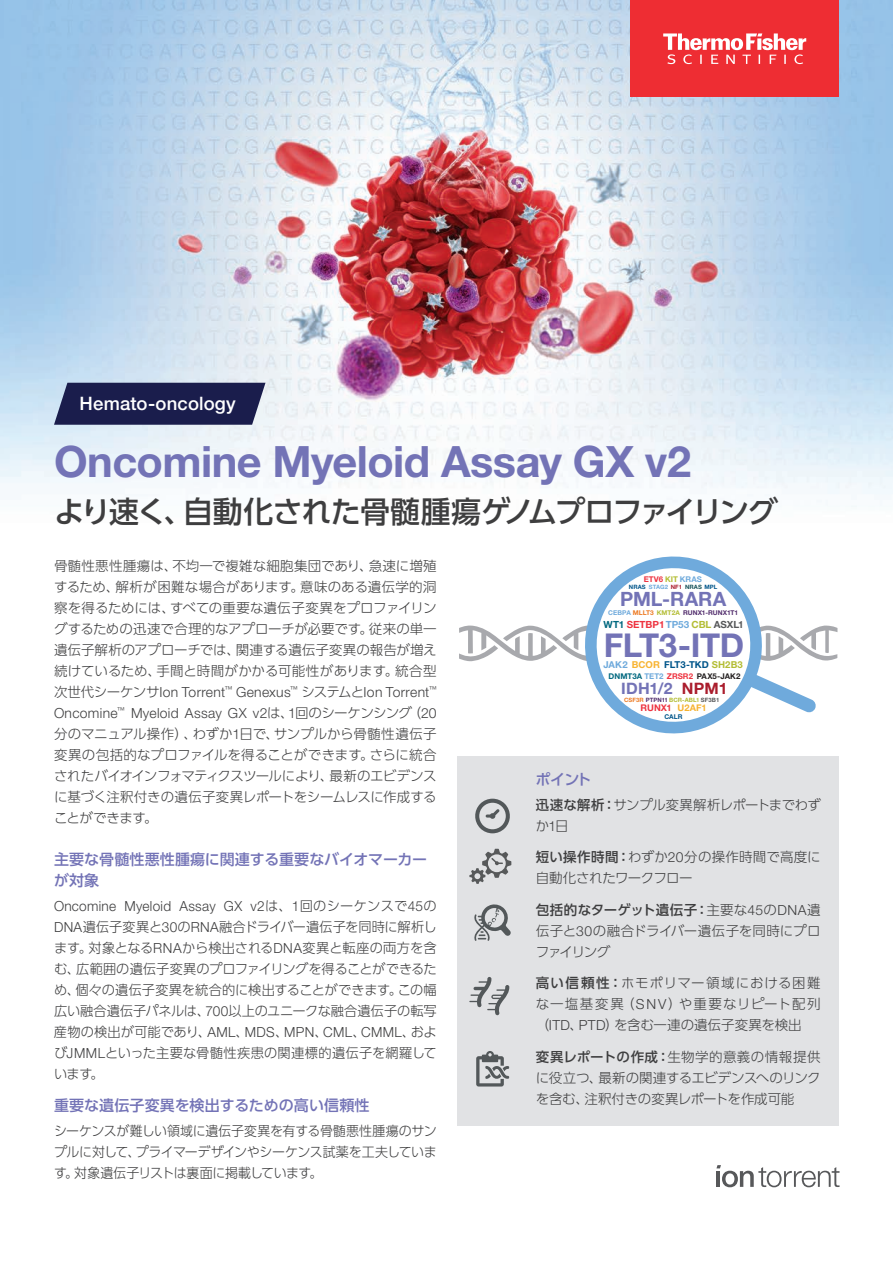
<style>
.page{position:relative;width:893px;height:1263px;background:#fff}
.page>*{position:absolute;margin:0;border:0;box-sizing:border-box;transform-origin:0 0}
.t1{font:700 43.2px "Helvetica Neue LTW1 G";letter-spacing:-.01em;color:#7373b6}
.t2{font:700 32.85px "Helvetica Neue LTW1 G";letter-spacing:-.015em;color:#7373b6}
.t3{font:500 30px "UD Shin Go Pro";letter-spacing:-.04em;color:#3e3e3f}
.t4{font:700 19.8px "Helvetica Neue LTW1 G";color:#7373b6}
.t5{font:500 18.6px "Helvetica Neue LTW1 G";letter-spacing:.01em;color:#fff}
.t6{font:700 15.75px "Helvetica Neue LTW1 G";color:#7373b6}
.t7{font:700 15.75px "Helvetica Neue LTW1 G";color:#aa1d2d}
.t8{font:500 15px/21px "UD Shin Go Pro";letter-spacing:.005em;color:#7373b6}
.t9{font:300 13.95px/21px "Helvetica Neue LTW1 G";letter-spacing:.02em;color:#3e3e3f}
.t10{font:300 13.5px/21px "UD Shin Go Pro";letter-spacing:-.005em;color:#3e3e3f;text-align:justify}
.t11{font:300 13.5px/21px "UD Shin Go Pro";letter-spacing:-.005em;color:#3e3e3f;text-align:justify;scale:.96 1}
.t12{font:300 13.5px/21px "UD Shin Go Pro";letter-spacing:-.035em;color:#3e3e3f}
.t13{font:700 9.9px "Helvetica Neue LTW1 G";color:#ee3340}
.t14{font:700 9.6px "Helvetica Neue LTW1 G";letter-spacing:.005em;color:#01558a}
.t15{font:700 9.15px "Helvetica Neue LTW1 G";color:#ee3340}
.t16{font:700 9.15px "Helvetica Neue LTW1 G";color:#f6b332}
.t17{font:700 7.95px "Helvetica Neue LTW1 G";letter-spacing:.005em;color:#00687f}
.t18{font:700 7.95px "Helvetica Neue LTW1 G";letter-spacing:.005em;color:#ee3340}
.t19{font:700 7.95px "Helvetica Neue LTW1 G";color:#231f20}
.t20{font:700 6.6px "Helvetica Neue LTW1 G";letter-spacing:.01em;color:#6faadc}
.t21{font:700 6.6px "Helvetica Neue LTW1 G";letter-spacing:.005em;color:#512c6c}
.t22{font:700 6.6px "Helvetica Neue LTW1 G";color:#01558a}
.t23{font:700 5.85px "Helvetica Neue LTW1 G";letter-spacing:.01em;color:#b3bd35}
.t24{font:700 5.85px "Helvetica Neue LTW1 G";letter-spacing:.015em;color:#145057}
.t25{font:700 5.85px "Helvetica Neue LTW1 G";color:#6faadc}
.t26{font:700 5.85px "Helvetica Neue LTW1 G";color:#01558a}
.s1{font-family:"UD Shin Go Pro";font-size:13.5px}
.s2{font-family:"Helvetica Neue LTW1 G";font-size:13.95px}
.s3{color:#b3bd35}
.s4{color:#6faadc}
.s5{color:#aa1d2d}
.s6{color:#01558a}
.s7{color:#ec7a23}
.s8{color:#00687f}
.s9{color:#57585a}
.s10{color:#f8b432}
.s11{color:#502d6d}
.s12{color:#ee3340}
.s13{font-weight:500}
</style>
<div class="page">
<img style="left:0;top:0;width:893px;height:507px">
<svg style="left:54px;top:383px;width:211px;height:42px;background:#272a57"></svg>
<svg style="left:459px;top:625px;width:378px;height:36px"></svg>
<svg style="left:573px;top:556px;width:244px;height:178px"></svg>
<div style="left:457px;top:756px;width:382px;height:370px;background:#e1e2e4"></div>
<div style="left:630px;top:0;width:209px;height:97px;background:#ee2d33"></div>
<svg style="left:663px;top:33px;width:143px;height:31px"></svg>
<svg style="left:475px;top:799px;width:35px;height:34px"></svg>
<svg style="left:469px;top:849px;width:42px;height:35px"></svg>
<svg style="left:474px;top:904px;width:37px;height:37px"></svg>
<svg style="left:469px;top:977px;width:40px;height:38px"></svg>
<svg style="left:476px;top:1051px;width:33px;height:35px"></svg>
<svg style="left:716px;top:1165px;width:123px;height:22px"></svg>
<h3 class="t5" style="left:80px;top:392px;width:158px">Hemato-oncology</h3>
<h1 class="t1" style="left:54px;top:434px;width:639px">Oncomine Myeloid Assay GX v2</h1>
<h3 class="t3" style="left:54px;top:487px;width:725px">より速く、自動化された骨髄腫瘍ゲノムプロファイリング</h3>
<p class="t10" style="left:54px;top:555px;width:384px">骨髄性悪性腫瘍は、不均一で複雑な細胞集団であり、急速に増殖するため、解析が困難な場合があります。意味のある遺伝学的洞察を得るためには、すべての重要な遺伝子変異をプロファイリングするための迅速で合理的なアプローチが必要です。従来の単一遺伝子解析のアプローチでは、関連する遺伝子変異の報告が増え続けているため、手間と時間がかかる可能性があります。統合型</p>
<p class="t9" style="left:54px;top:681px;width:384px"><span class="s1">次世代シーケンサ</span>Ion Torrent<sup>™</sup> Genexus<sup>™</sup> <span class="s1">システムと</span>Ion Torrent<sup>™<br></sup>Oncomine<sup>™</sup> Myeloid Assay GX v2<span class="s1">は、</span>1<span class="s1">回のシーケンシング（</span>20</p>
<p class="t10" style="left:54px;top:723px;width:384px">分のマニュアル操作）、わずか<span class="s2">1</span>日で、サンプルから骨髄性遺伝子変異の包括的なプロファイルを得ることができます。さらに統合されたバイオインフォマティクスツールにより、最新のエビデンスに基づく注釈付きの遺伝子変異レポートをシームレスに作成することができます。</p>
<p class="t8" style="left:54px;top:848px;width:375px">主要な骨髄性悪性腫瘍に関連する重要なバイオマーカーが対象</p>
<p class="t9" style="left:54px;top:896px;width:384px">Oncomine Myeloid Assay GX v2<span class="s1">は、</span>1<span class="s1">回のシーケンスで</span>45<span class="s1">の</span></p>
<p class="t10" style="left:54px;top:916px;width:384px"><span class="s2">DNA</span>遺伝子変異と<span class="s2">30</span>の<span class="s2">RNA</span>融合ドライバー遺伝子を同時に解析します。対象となる<span class="s2">RNA</span>から検出される<span class="s2">DNA</span>変異と転座の両方を含む、広範囲の遺伝子変異のプロファイリングを得ることができるため、個々の遺伝子変異を統合的に検出することができます。この幅広い融合遺伝子パネルは、<span class="s2">700</span>以上のユニークな融合遺伝子の転写産物の検出が可能であり、<span class="s2">AML</span>、<span class="s2">MDS</span>、<span class="s2">MPN</span>、<span class="s2">CML</span>、<span class="s2">CMML</span>、および<span class="s2">JMML</span>といった主要な骨髄性疾患の関連標的遺伝子を網羅しています。</p>
<p class="t8" style="left:54px;top:1094px;width:317px">重要な遺伝子変異を検出するための高い信頼性</p>
<p class="t11" style="left:54px;top:1120px;width:400px">シーケンスが難しい領域に遺伝子変異を有する骨髄悪性腫瘍のサンプルに対して、プライマーデザインやシーケンス試薬を工夫しています。対象遺伝子リストは裏面に掲載しています。</p>
<p class="t18" style="left:644px;top:574px;width:60px">ETV6 <span class="s3">KIT</span> <span class="s4">KRAS</span></p>
<p class="t26" style="left:629px;top:583px;width:18px">NRAS</p>
<p class="t25" style="left:649px;top:583px;width:21px">STAG2</p>
<p class="t24" style="left:671px;top:584px;width:48px"><span class="s5">NF1</span> NRAS <span class="s6">MPL</span></p>
<h3 class="t4" style="left:620px;top:587px;width:108px">PML-RARA</h3>
<p class="t20" style="left:608px;top:609px;width:73px">CEBPA <span class="s7">MLLT3</span> <span class="s3">KMT2A</span></p>
<p class="t21" style="left:683px;top:609px;width:56px">RUNX1-RUNX1T1</p>
<p class="t13" style="left:603px;top:618px;width:142px"><span class="s8">WT1</span> SETBP1<span class="s4">TP53</span> <span class="s3">CBL</span> <span class="s9">ASXL1</span></p>
<p class="t14" style="left:603px;top:659px;width:141px"><span class="s4">JAK2</span> <span class="s10">BCOR</span> FLT3-TKD <span class="s3">SH2B3</span></p>
<p class="t23" style="left:624px;top:696px;width:97px"><span class="s7">CSF3R</span> <span class="s11">PTPN11</span> BCR-ABL1 <span class="s9">SF3B1</span></p>
<h2 class="t2" style="left:604px;top:625px;width:142px">FLT3-ITD</h2>
<p class="t17" style="left:609px;top:671px;width:86px">DNMT3A <span class="s4">TET2</span> <span class="s12">ZRSR2</span></p>
<p class="t19" style="left:697px;top:671px;width:45px">PAX5-JAK2</p>
<p class="t6" style="left:621px;top:679px;width:53px">IDH1/2</p>
<p class="t7" style="left:682px;top:679px;width:47px">NPM1</p>
<p class="t15" style="left:640px;top:702px;width:33px">RUNX1</p>
<p class="t16" style="left:678px;top:702px;width:30px">U2AF1</p>
<p class="t22" style="left:664px;top:712px;width:20px">CALR</p>
<p class="t8" style="left:535px;top:768px;width:58px">ポイント</p>
<p class="t12" style="left:536px;top:794px;width:286px"><span class="s13">迅速な解析：</span>サンプル変異解析レポートまでわずか<span class="s2">1</span>日</p>
<p class="t10" style="left:536px;top:846px;width:286px"><span class="s13">短い操作時間：</span>わずか<span class="s2">20</span>分の操作時間で高度に自動化されたワークフロー</p>
<p class="t10" style="left:536px;top:899px;width:286px"><span class="s13">包括的なターゲット遺伝子：</span>主要な<span class="s2">45</span>の<span class="s2">DNA</span>遺伝子と<span class="s2">30</span>の融合ドライバー遺伝子を同時にプロファイリング</p>
<p class="t10" style="left:536px;top:972px;width:286px"><span class="s13">高い信頼性：</span>ホモポリマー領域における困難な一塩基変異（<span class="s2">SNV</span>）や重要なリピート配列（<span class="s2">ITD</span>、<span class="s2">PTD</span>）を含む一連の遺伝子変異を検出</p>
<p class="t10" style="left:536px;top:1046px;width:286px"><span class="s13">変異レポートの作成：</span>生物学的意義の情報提供に役立つ、最新の関連するエビデンスへのリンクを含む、注釈付きの変異レポートを作成可能</p>
</div>
